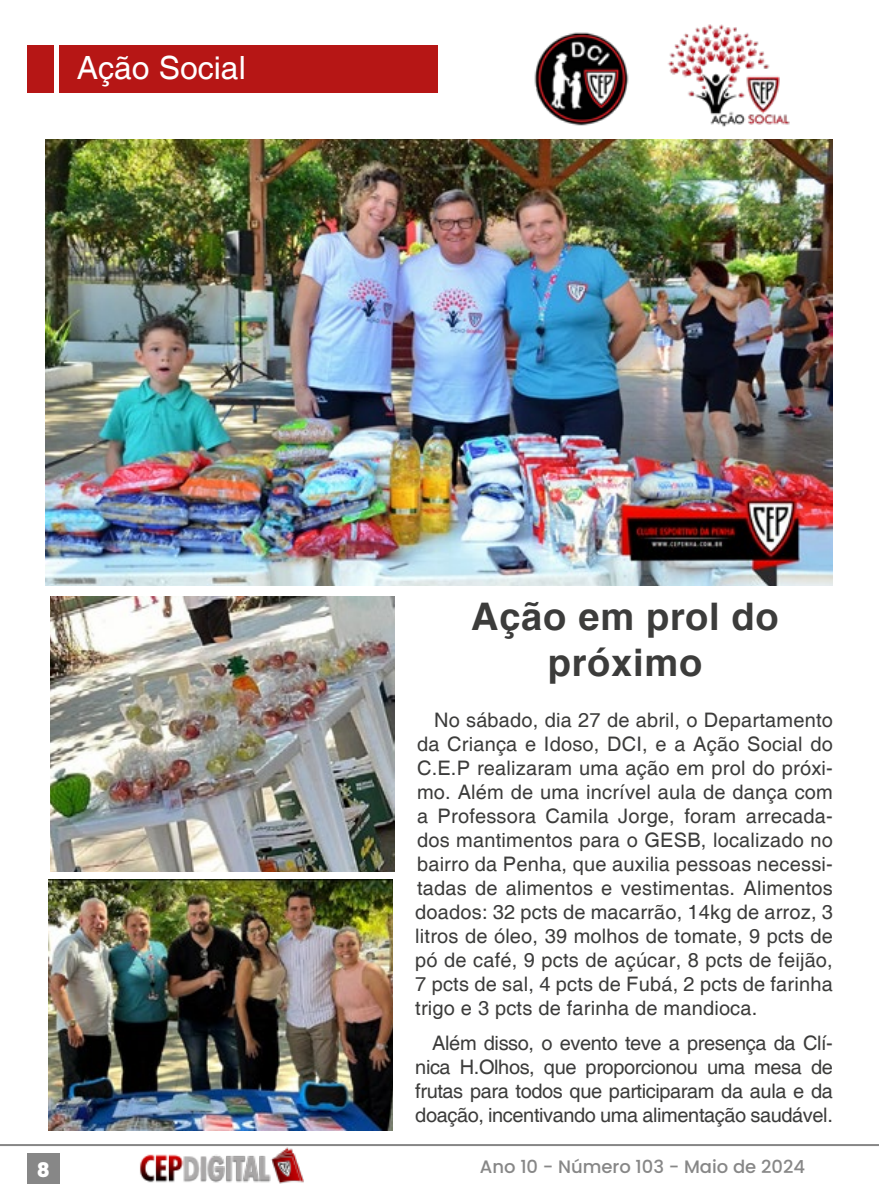
<style>
.page{position:relative;width:879px;height:1191px;background:#fff}
.page>*{position:absolute;margin:0;border:0;box-sizing:border-box;transform-origin:0 0}
.t1{font:700 38px/46px "Helvetica";letter-spacing:.02em;color:#3c3c3b;text-align:center}
.t2{font:32px "Helvetica";color:#fff}
.t3{font:20px/24px "Helvetica";letter-spacing:-.005em;color:#3c3c3b;text-align:justify}
.t4{font:800 20px "Poppins";color:#fff}
.t5{font:500 18px "Poppins";color:#878787}
</style>
<div class="page">
<div style="left:27px;top:1152px;width:33px;height:31px;background:#878787"></div>
<img style="left:140px;top:1147px;width:164px;height:37px">
<hr style="left:0;top:1144px;width:879px;height:2px;background:#878787">
<div style="left:28px;top:45px;width:26px;height:47px;background:#b61615"></div>
<div style="left:60px;top:45px;width:378px;height:47px;background:#b61615"></div>
<img style="left:48px;top:879px;width:344px;height:252px">
<img style="left:51px;top:597px;width:343px;height:274px">
<img style="left:668px;top:24px;width:122px;height:103px">
<img style="left:534px;top:32px;width:95px;height:94px">
<img style="left:46px;top:140px;width:786px;height:445px">
<h2 class="t2" style="left:77px;top:49px;width:170px">Ação Social</h2>
<h1 class="t1" style="left:471px;top:593px;width:309px">Ação em prol do próximo</h1>
<p class="t3" style="left:415px;top:708px;width:419px;text-indent:19px">No sábado, dia 27 de abril, o Departamento da Criança e Idoso, DCI, e a Ação Social do C.E.P realizaram uma ação em prol do próxi&shy;mo. Além de uma incrível aula de dança com a Professora Camila Jorge, foram arrecada&shy;dos mantimentos para o GESB, localizado no bairro da Penha, que auxilia pessoas necessi&shy;tadas de alimentos e vestimentas. Alimentos doados: 32 pcts de macarrão, 14kg de arroz, 3 litros de óleo, 39 molhos de tomate, 9 pcts de pó de café, 9 pcts de açúcar, 8 pcts de feijão, 7 pcts de sal, 4 pcts de Fubá, 2 pcts de farinha trigo e 3 pcts de farinha de mandioca.</p>
<p class="t3" style="left:415px;top:1031px;width:419px;text-indent:17px">Além disso, o evento teve a presença da Clí&shy;nica H.Olhos, que proporcionou uma mesa de frutas para todos que participaram da aula e da doação, incentivando uma alimentação saudável.</p>
<p class="t4" style="left:37px;top:1158px;width:15px">8</p>
<p class="t5" style="left:480px;top:1156px;width:327px">Ano 10 - Número 103 - Maio de 2024</p>
</div>
